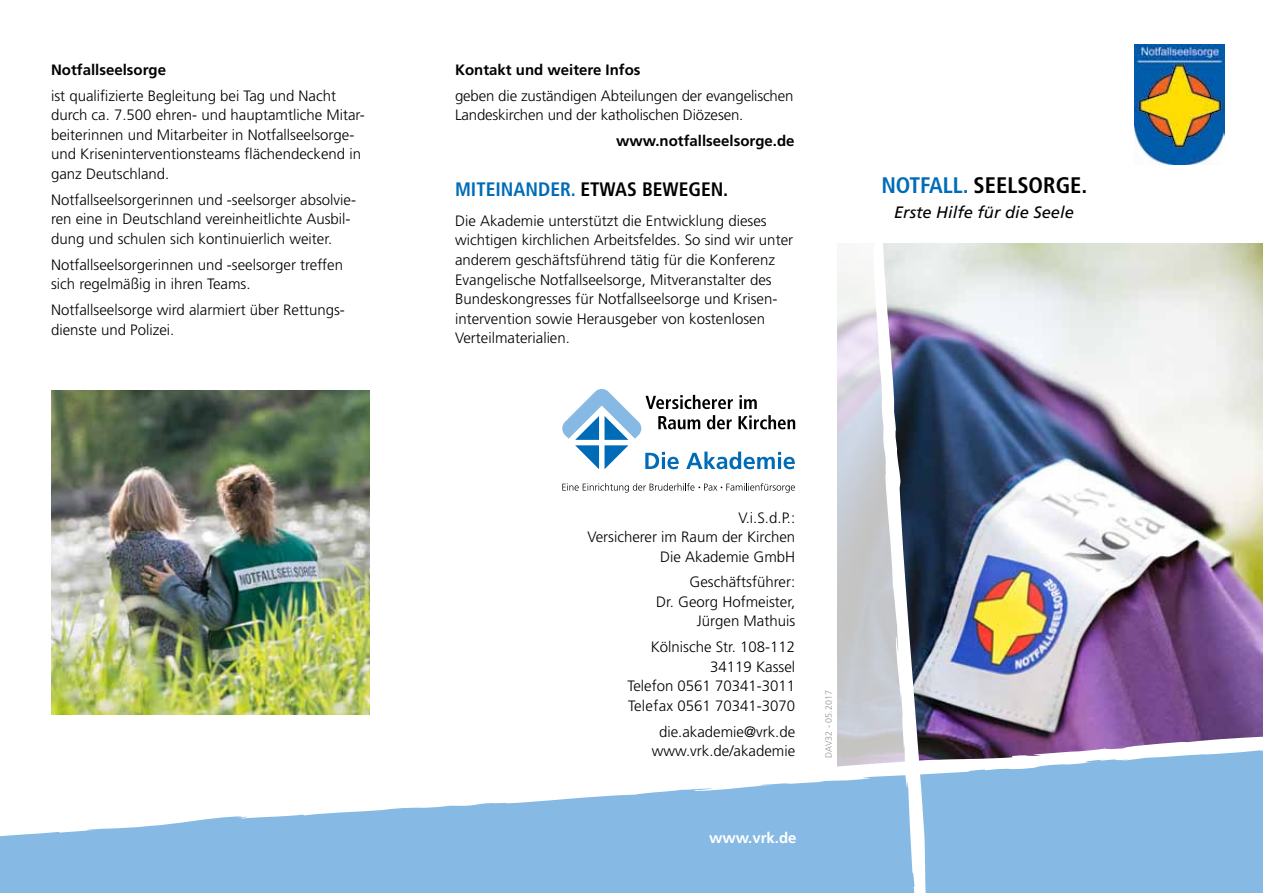
<style>
.page{position:relative;width:1263px;height:893px;background:#fff}
.page>*{position:absolute;margin:0;border:0;box-sizing:border-box;transform-origin:0 0}
.t1{font:700 condensed 22.5px "Frutiger LT Std";color:#000}
.t2{font:700 condensed 19.5px "Frutiger LT Std";color:#000}
.t3{font:italic 16.5px "Frutiger LT Std";color:#000}
.t4{font:300 15px/19.5px "Frutiger LT Std";color:#000}
.t5{font:700 15px "Frutiger LT Std";color:#000}
.t6{font:700 15px "Frutiger LT Std";color:#fff}
.t7{font:300 9px "Frutiger LT Std";color:#939598}
.s1{color:#006cb7}
</style>
<div class="page">
<img style="left:1026px;top:244px;width:237px;height:397px">
<div style="left:0;top:888px;width:1263px;height:5px;background:#86bae4"></div>
<img style="left:814px;top:243px;width:212px;height:650px">
<svg style="left:0;top:641px;width:1263px;height:247px"></svg>
<img style="left:1135px;top:44px;width:90px;height:121px">
<svg style="left:562px;top:389px;width:233px;height:80px"></svg>
<svg style="left:562px;top:483px;width:233px;height:10px"></svg>
<img style="left:51px;top:390px;width:319px;height:325px">
<p class="t5" style="left:51px;top:61px;width:117px">Notfallseelsorge</p>
<p class="t4" style="left:51px;top:86px;width:315px">ist qualifizierte Begleitung bei Tag und Nacht durch ca. 7.500 ehren- und hauptamtliche Mitar&shy;beiterinnen und Mitarbeiter in Notfallseelsorge&shy;und Kriseninterventionsteams flächendeckend in ganz Deutschland.</p>
<p class="t4" style="left:51px;top:190px;width:307px">Notfallseelsorgerinnen und -seelsorger absolvie&shy;ren eine in Deutschland vereinheitlichte Ausbil&shy;dung und schulen sich kontinuierlich weiter.</p>
<p class="t4" style="left:51px;top:255px;width:293px">Notfallseelsorgerinnen und -seelsorger treffen sich regelmäßig in ihren Teams.</p>
<p class="t4" style="left:51px;top:300px;width:295px">Notfallseelsorge wird alarmiert über Rettungs&shy;dienste und Polizei.</p>
<p class="t5" style="left:455px;top:61px;width:187px">Kontakt und weitere Infos</p>
<p class="t4" style="left:455px;top:86px;width:340px">geben die zuständigen Abteilungen der evangelischen<br>Landeskirchen und der katholischen Diözesen.</p>
<p class="t5" style="left:616px;top:132px;width:180px">www.notfallseelsorge.de</p>
<h2 class="t2" style="left:455px;top:178px;width:275px"><span class="s1">MITEINANDER.</span> ETWAS BEWEGEN.</h2>
<p class="t4" style="left:455px;top:211px;width:340px">Die Akademie unterstützt die Entwicklung dieses wichtigen kirchlichen Arbeitsfeldes. So sind wir unter anderem geschäftsführend tätig für die Konferenz Evangelische Notfallseelsorge, Mitveranstalter des Bundeskongresses für Notfallseelsorge und Krisen&shy;intervention sowie Herausgeber von kostenlosen Verteilmaterialien.</p>
<h1 class="t1" style="left:881px;top:172px;width:208px"><span class="s1">NOTFALL.</span> SEELSORGE.</h1>
<p class="t3" style="left:894px;top:203px;width:181px">Erste Hilfe für die Seele</p>
<p class="t4" style="left:587px;top:508px;width:209px;text-align:right">V.i.S.d.P.:<br>Versicherer im Raum der Kirchen<br>Die Akademie GmbH</p>
<p class="t4" style="left:656px;top:573px;width:140px;text-align:right">Geschäftsführer:<br>Dr. Georg Hofmeister,<br>Jürgen Mathuis</p>
<p class="t4" style="left:628px;top:638px;width:169px;text-align:right">Kölnische Str. 108-112<br>34119 Kassel<br>Telefon 0561 70341-3011<br>Telefax 0561 70341-3070</p>
<p class="t4" style="left:652px;top:722px;width:145px;text-align:center">die.akademie@vrk.de www.vrk.de/akademie</p>
<p class="t7" style="left:823px;top:758px;width:69px;rotate:-90deg">DAV32 - 05.2017</p>
<p class="t6" style="left:709px;top:828px;width:89px">www.vrk.de</p>
</div>
